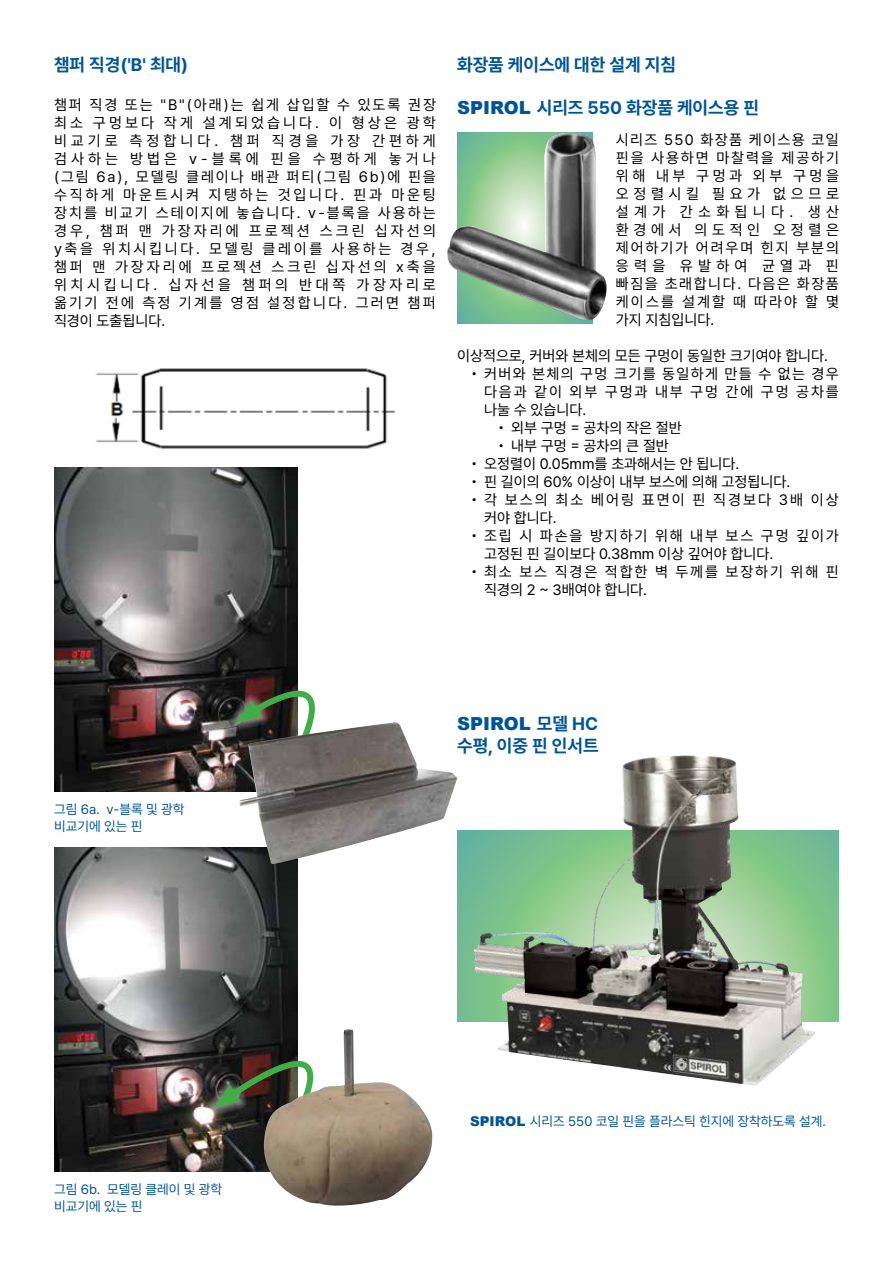
<style>
.page{position:relative;width:893px;height:1263px;background:#fff}
.page>*{position:absolute;margin:0;border:0;box-sizing:border-box;transform-origin:0 0}
.t1{font:700 18px "Pretendard";color:#005596}
.t2{font:900 18px "Arial";color:#005596}
.t3{font:15px/18px "Pretendard";letter-spacing:.105em;color:#000;text-align:justify}
.t4{font:15px/18px "Pretendard";color:#000}
.t5{font:15px/18px "Pretendard";letter-spacing:.125em;color:#000}
.t6{font:15px/18px "Pretendard";letter-spacing:.135em;color:#000}
.t7{font:13.5px/16.2px "Pretendard";color:#005596}
.s1{font-family:"Arial";font-weight:900}
.s2{font-family:"Pretendard";font-weight:700}
</style>
<div class="page">
<img style="left:96px;top:368px;width:300px;height:81px">
<svg style="left:457px;top:132px;width:135px;height:192px"></svg>
<svg style="left:457px;top:830px;width:382px;height:192px"></svg>
<img style="left:474px;top:755px;width:341px;height:331px">
<img style="left:54px;top:847px;width:243px;height:324px">
<img style="left:54px;top:467px;width:243px;height:324px">
<svg style="left:204px;top:1018px;width:94px;height:107px"></svg>
<svg style="left:225px;top:654px;width:90px;height:92px"></svg>
<img style="left:264px;top:1029px;width:168px;height:177px">
<img style="left:239px;top:722px;width:218px;height:142px">
<img style="left:447px;top:133px;width:160px;height:187px">
<p class="t1" style="left:54px;top:51px;width:136px">챔퍼 직경('B' 최대)</p>
<p class="t3" style="left:54px;top:96px;width:383px">챔퍼 직경 또는 "B"(아래)는 쉽게 삽입할 수 있도록 권장 최소 구멍보다 작게 설계되었습니다. 이 형상은 광학 비교기로 측정합니다. 챔퍼 직경을 가장 간편하게 검사하는 방법은 v-블록에 핀을 수평하게 놓거나 (그림 6a), 모델링 클레이나 배관 퍼티(그림 6b)에 핀을 수직하게 마운트시켜 지탱하는 것입니다. 핀과 마운팅 장치를 비교기 스테이지에 놓습니다. v-블록을 사용하는 경우, 챔퍼 맨 가장자리에 프로젝션 스크린 십자선의 y축을 위치시킵니다. 모델링 클레이를 사용하는 경우, 챔퍼 맨 가장자리에 프로젝션 스크린 십자선의 x축을 위치시킵니다. 십자선을 챔퍼의 반대쪽 가장자리로 옮기기 전에 측정 기계를 영점 설정합니다. 그러면 챔퍼 직경이 도출됩니다.</p>
<p class="t1" style="left:457px;top:51px;width:220px">화장품 케이스에 대한 설계 지침</p>
<p class="t1" style="left:457px;top:94px;width:303px"><span class="s1">SPIROL</span> 시리즈 550 화장품 케이스용 핀</p>
<p class="t3" style="left:616px;top:130px;width:225px">시리즈 550 화장품 케이스용 코일 핀을 사용하면 마찰력을 제공하기 위해 내부 구멍과 외부 구멍을 오정렬시킬 필요가 없으므로 설계가 간소화됩니다. 생산 환경에서 의도적인 오정렬은 제어하기가 어려우며 힌지 부분의 응력을 유발하여 균열과 핀 빠짐을 초래합니다. 다음은 화장품 케이스를 설계할 때 따라야 할 몇 가지 지침입니다.</p>
<p class="t4" style="left:457px;top:346px;width:372px">이상적으로, 커버와 본체의 모든 구멍이 동일한 크기여야 합니다.</p>
<p class="t3" style="left:484px;top:364px;width:356px;text-indent:-14px">• 커버와 본체의 구멍 크기를 동일하게 만들 수 없는 경우 다음과 같이 외부 구멍과 내부 구멍 간에 구멍 공차를 나눌 수 있습니다.</p>
<p class="t4" style="left:498px;top:418px;width:186px">• 외부 구멍 = 공차의 작은 절반</p>
<p class="t3" style="left:498px;top:436px;width:173px">• 내부 구멍 = 공차의 큰 절반</p>
<p class="t4" style="left:471px;top:454px;width:270px">• 오정렬이 0.05mm를 초과해서는 안 됩니다.</p>
<p class="t4" style="left:471px;top:472px;width:321px">• 핀 길이의 60% 이상이 내부 보스에 의해 고정됩니다.</p>
<p class="t6" style="left:484px;top:490px;width:356px;text-indent:-14px">• 각 보스의 최소 베어링 표면이 핀 직경보다 3배 이상 커야 합니다.</p>
<p class="t4" style="left:484px;top:526px;width:356px;text-indent:-14px">• 조립 시 파손을 방지하기 위해 내부 보스 구멍 깊이가 고정된 핀 길이보다 0.38mm 이상 깊어야 합니다.</p>
<p class="t5" style="left:484px;top:562px;width:356px;text-indent:-14px">• 최소 보스 직경은 적합한 벽 두께를 보장하기 위해 핀 직경의 2 ~ 3배여야 합니다.</p>
<p class="t7" style="left:54px;top:801px;width:132px">그림 6a. v-블록 및 광학 비교기에 있는 핀</p>
<p class="t2" style="left:457px;top:710px;width:142px">SPIROL <span class="s2">모델 HC</span></p>
<p class="t1" style="left:457px;top:732px;width:143px">수평, 이중 핀 인서트</p>
<p class="t7" style="left:54px;top:1181px;width:170px">그림 6b. 모델링 클레이 및 광학 비교기에 있는 핀</p>
<p class="t7" style="left:470px;top:1113px;width:357px"><span class="s1">SPIROL</span> 시리즈 550 코일 핀을 플라스틱 힌지에 장착하도록 설계.</p>
</div>
